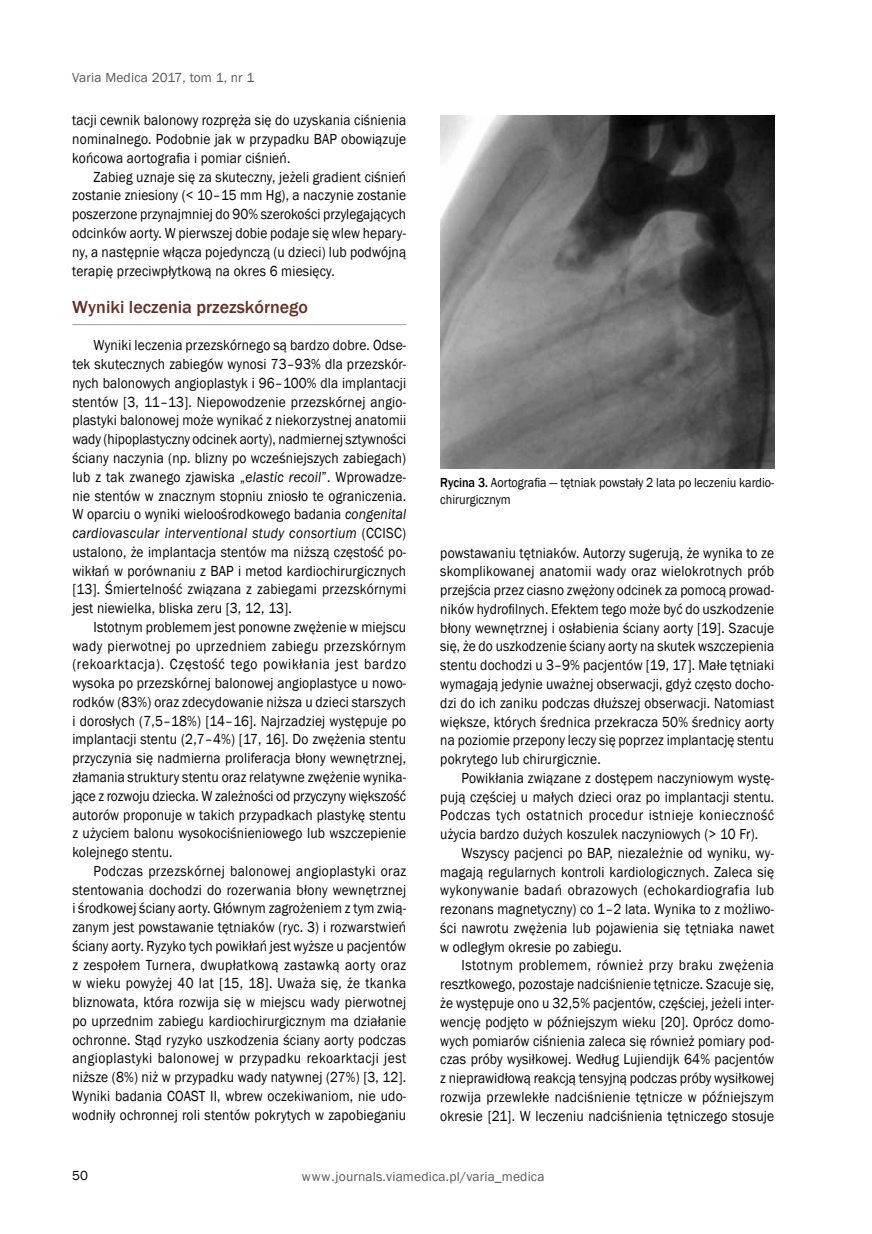
<style>
.page{position:relative;width:872px;height:1234px;background:#fff}
.page>*{position:absolute;margin:0;border:0;box-sizing:border-box;transform-origin:0 0}
.t1{font:500 18px "Franklin Gothic";color:#672e22}
.t2{font:15px/18.8px "Franklin Gothic";letter-spacing:.01em;color:#000;text-align:justify;scale:.9 1}
.t3{font:13.5px/17.2px "Franklin Gothic";color:#000;scale:.9 1}
.t4{font:13.5px "Franklin Gothic";letter-spacing:.01em;color:#575756}
.t5{font:13.5px "Franklin Gothic";color:#000}
.s1{font-style:italic}
.s2{font-weight:500}
</style>
<div class="page">
<hr style="left:72px;top:324px;width:334px;height:1px;background:#9d9d9c">
<img style="left:440px;top:115px;width:334px;height:353px">
<p class="t4" style="left:72px;top:69px;width:183px">Varia Medica 2017, tom 1, nr 1</p>
<p class="t2" style="left:72px;top:111px;width:372px">tacji cewnik balonowy rozpręża się do uzyskania ciśnienia nominalnego. Podobnie jak w przypadku BAP obowiązuje końcowa aortografia i pomiar ciśnień.</p>
<p class="t2" style="left:72px;top:168px;width:372px;text-indent:21px">Zabieg uznaje się za skuteczny, jeżeli gradient ciśnień zostanie zniesiony (&lt; 10–15 mm Hg), a naczynie zostanie poszerzone przynajmniej do 90% szerokości przylegających odcinków aorty. W pierwszej dobie podaje się wlew hepary&shy;ny, a następnie włącza pojedynczą (u dzieci) lub podwójną terapię przeciwpłytkową na okres 6 miesięcy.</p>
<p class="t1" style="left:72px;top:296px;width:237px">Wyniki leczenia przezskórnego</p>
<p class="t2" style="left:72px;top:336px;width:372px;text-indent:21px">Wyniki leczenia przezskórnego są bardzo dobre. Odse&shy;tek skutecznych zabiegów wynosi 73–93% dla przezskór&shy;nych balonowych angioplastyk i 96–100% dla implantacji stentów [3, 11–13]. Niepowodzenie przezskórnej angio&shy;plastyki balonowej może wynikać z niekorzystnej anatomii wady (hipoplastyczny odcinek aorty), nadmiernej sztywności ściany naczynia (np. blizny po wcześniejszych zabiegach) lub z tak zwanego zjawiska „<span class="s1">elastic recoil</span>”. Wprowadze&shy;nie stentów w znacznym stopniu zniosło te ograniczenia.<br>W oparciu o wyniki wieloośrodkowego badania <span class="s1">congenital cardiovascular interventional study consortium</span> (CCISC) ustalono, że implantacja stentów ma niższą częstość po&shy;wikłań w porównaniu z BAP i metod kardiochirurgicznych [13]. Śmiertelność związana z zabiegami przezskórnymi jest niewielka, bliska zeru [3, 12, 13].</p>
<p class="t2" style="left:72px;top:617px;width:372px;text-indent:21px">Istotnym problemem jest ponowne zwężenie w miejscu wady pierwotnej po uprzedniem zabiegu przezskórnym (rekoarktacja). Częstość tego powikłania jest bardzo wysoka po przezskórnej balonowej angioplastyce u nowo&shy;rodków (83%) oraz zdecydowanie niższa u dzieci starszych i dorosłych (7,5–18%) [14–16]. Najrzadziej występuje po implantacji stentu (2,7–4%) [17, 16]. Do zwężenia stentu przyczynia się nadmierna proliferacja błony wewnętrznej, złamania struktury stentu oraz relatywne zwężenie wynika&shy;jące z rozwoju dziecka. W zależności od przyczyny większość autorów proponuje w takich przypadkach plastykę stentu z użyciem balonu wysokociśnieniowego lub wszczepienie kolejnego stentu.</p>
<p class="t2" style="left:72px;top:861px;width:372px;text-indent:21px">Podczas przezskórnej balonowej angioplastyki oraz stentowania dochodzi do rozerwania błony wewnętrznej i środkowej ściany aorty. Głównym zagrożeniem z tym zwią&shy;zanym jest powstawanie tętniaków (ryc. 3) i rozwarstwień ściany aorty. Ryzyko tych powikłań jest wyższe u pacjentów z zespołem Turnera, dwupłatkową zastawką aorty oraz w wieku powyżej 40 lat [15, 18]. Uważa się, że tkanka bliznowata, która rozwija się w miejscu wady pierwotnej po uprzednim zabiegu kardiochirurgicznym ma działanie ochronne. Stąd ryzyko uszkodzenia ściany aorty podczas angioplastyki balonowej w przypadku rekoarktacji jest niższe (8%) niż w przypadku wady natywnej (27%) [3, 12].<br>Wyniki badania COAST II, wbrew oczekiwaniom, nie udo&shy;wodniły ochronnej roli stentów pokrytych w zapobieganiu</p>
<p class="t3" style="left:440px;top:473px;width:372px"><span class="s2">Rycina 3.</span> Aortografia — tętniak powstały 2 lata po leczeniu kardio&shy;chirurgicznym</p>
<p class="t2" style="left:440px;top:543px;width:372px">powstawaniu tętniaków. Autorzy sugerują, że wynika to ze skomplikowanej anatomii wady oraz wielokrotnych prób przejścia przez ciasno zwężony odcinek za pomocą prowad&shy;ników hydrofilnych. Efektem tego może być do uszkodzenie błony wewnętrznej i osłabienia ściany aorty [19]. Szacuje się, że do uszkodzenie ściany aorty na skutek wszczepienia stentu dochodzi u 3–9% pacjentów [19, 17]. Małe tętniaki wymagają jedynie uważnej obserwacji, gdyż często docho&shy;dzi do ich zaniku podczas dłuższej obserwacji. Natomiast większe, których średnica przekracza 50% średnicy aorty na poziomie przepony leczy się poprzez implantację stentu pokrytego lub chirurgicznie.</p>
<p class="t2" style="left:440px;top:768px;width:372px;text-indent:21px">Powikłania związane z dostępem naczyniowym wystę&shy;pują częściej u małych dzieci oraz po implantacji stentu.<br>Podczas tych ostatnich procedur istnieje konieczność użycia bardzo dużych koszulek naczyniowych (&gt; 10 Fr).</p>
<p class="t2" style="left:440px;top:843px;width:372px;text-indent:21px">Wszyscy pacjenci po BAP, niezależnie od wyniku, wy&shy;magają regularnych kontroli kardiologicznych. Zaleca się wykonywanie badań obrazowych (echokardiografia lub rezonans magnetyczny) co 1–2 lata. Wynika to z możliwo&shy;ści nawrotu zwężenia lub pojawienia się tętniaka nawet w odległym okresie po zabiegu.</p>
<p class="t2" style="left:440px;top:956px;width:372px;text-indent:21px">Istotnym problemem, również przy braku zwężenia resztkowego, pozostaje nadciśnienie tętnicze. Szacuje się, że występuje ono u 32,5% pacjentów, częściej, jeżeli inter&shy;wencję podjęto w późniejszym wieku [20]. Oprócz domo&shy;wych pomiarów ciśnienia zaleca się również pomiary pod&shy;czas próby wysiłkowej. Według Lujiendijk 64% pacjentów z nieprawidłową reakcją tensyjną podczas próby wysiłkowej rozwija przewlekłe nadciśnienie tętnicze w późniejszym okresie [21]. W leczeniu nadciśnienia tętniczego stosuje</p>
<p class="t5" style="left:72px;top:1166px;width:17px">50</p>
<p class="t4" style="left:302px;top:1168px;width:244px">www.journals.viamedica.pl/varia_medica</p>
</div>
